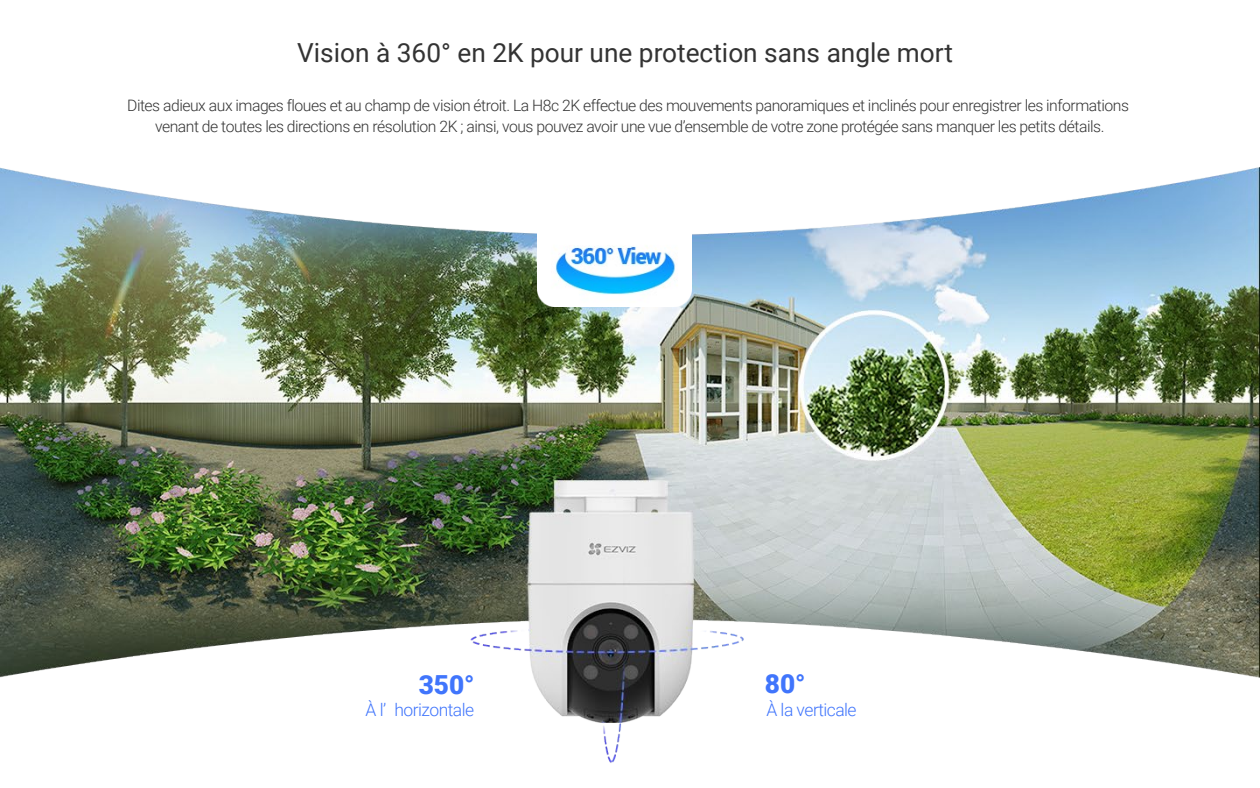
<style>
.page{position:relative;width:1260px;height:788px;background:#fff}
.page>*{position:absolute;margin:0;border:0;box-sizing:border-box;transform-origin:0 0}
.t1{font:26.25px "Roboto";color:#333}
.t2{font:900 26.25px "Roboto";color:#4075fc}
.t3{font:300 17.5px "Roboto";letter-spacing:-.03em;color:#4075fc}
.t4{font:300 15.75px/21px "Roboto";letter-spacing:-.03em;color:#333;text-align:center}
</style>
<div class="page">
<img style="left:0;top:167px;width:1260px;height:596px">
<img style="left:537px;top:231px;width:154px;height:75px">
<h1 class="t1" style="left:297px;top:34px;width:657px">Vision à 360° en 2K pour une protection sans angle mort</h1>
<p class="t4" style="left:127px;top:95px;width:1003px">Dites adieux aux images floues et au champ de vision étroit. La H8c 2K effectue des mouvements panoramiques et inclinés pour enregistrer les informations venant de toutes les directions en résolution 2K ; ainsi, vous pouvez avoir une vue d’ensemble de votre zone protégée sans manquer les petits détails.</p>
<h1 class="t2" style="left:419px;top:665px;width:58px">350°</h1>
<h1 class="t2" style="left:765px;top:665px;width:42px">80°</h1>
<p class="t3" style="left:366px;top:697px;width:110px">À l’ horizontale</p>
<p class="t3" style="left:767px;top:697px;width:92px">À la verticale</p>
</div>
